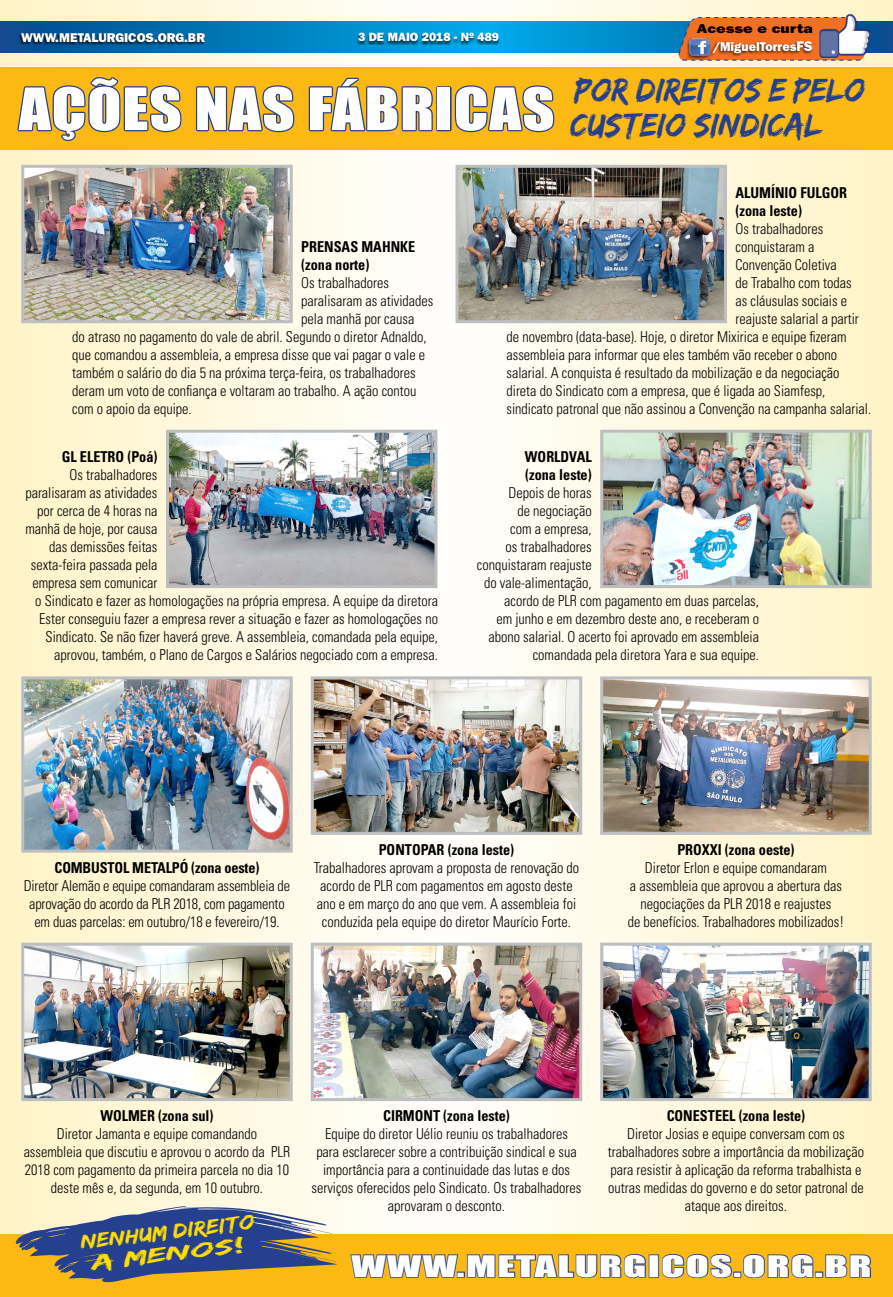
<style>
.page{position:relative;width:893px;height:1297px;background:#fff}
.page>*{position:absolute;margin:0;border:0;box-sizing:border-box;transform-origin:0 0}
.t1{font:53.85px "Impact";letter-spacing:.015em;color:#fff;scale:1.16 1}
.t2{font:29.1px/35px "Edo";color:#25408f}
.t3{font:27.15px "Impact";letter-spacing:.03em;color:#fff;scale:1.55 1}
.t4{font:18.15px/21.8px "Edo";color:#fd0;text-align:center;scale:1.19 1}
.t5{font:300 condensed 15px/18px "Univers";color:#000;text-align:center;scale:.95 1}
.t6{font:700 condensed 15px/18px "Univers";color:#000;scale:.95 1}
.t7{font:800 12.9px/17.4px "Franklin Gothic";color:#fff;text-align:right;scale:.95 1}
.t8{font:800 12.75px "Franklin Gothic";color:#fff}
.t9{font:800 12px "Franklin Gothic";color:#fff}
.s1{color:#000}
.s2{font-size:14.1px}
</style>
<div class="page">
<div style="left:0;top:0;width:446px;height:1293px;background:linear-gradient(to right,#fff3c7,#fffefc)"></div>
<div style="left:446px;top:0;width:447px;height:1293px;background:linear-gradient(to right,#fffefc,#fff3c7)"></div>
<svg style="left:0;top:21px;width:893px;height:32px;background:#0181c0"></svg>
<div style="left:18px;top:32px;width:187px;height:13px;background:#000;opacity:.75"></div>
<div style="left:355px;top:33px;width:144px;height:12px;background:#000;opacity:.75"></div>
<svg style="left:677px;top:16px;width:189px;height:45px;background:#dd793e"></svg>
<div style="left:708px;top:40px;width:104px;height:17px;background:#000;opacity:.75"></div>
<div style="left:686px;top:38px;width:24px;height:22px;background:#000;opacity:.75"></div>
<img style="left:690px;top:39px;width:20px;height:17px">
<img style="left:819px;top:13px;width:53px;height:45px">
<div style="left:0;top:68px;width:893px;height:82px;background:#fdb913"></div>
<svg style="left:17px;top:77px;width:165px;height:65px"></svg>
<svg style="left:195px;top:85px;width:100px;height:48px"></svg>
<svg style="left:308px;top:77px;width:125px;height:55px"></svg>
<div style="left:436px;top:86px;width:16px;height:45px;border:2px solid #25408f"></div>
<svg style="left:454px;top:85px;width:101px;height:48px"></svg>
<img style="left:25px;top:169px;width:264px;height:150px">
<div style="left:21px;top:165px;width:272px;height:158px;border:3px solid #bcbec0"></div>
<img style="left:170px;top:434px;width:263px;height:150px">
<div style="left:166px;top:430px;width:271px;height:158px;border:3px solid #bcbec0"></div>
<img style="left:25px;top:680px;width:264px;height:169px">
<div style="left:21px;top:676px;width:272px;height:177px;border:3px solid #bcbec0"></div>
<img style="left:25px;top:947px;width:264px;height:150px">
<div style="left:21px;top:943px;width:272px;height:158px;border:3px solid #bcbec0"></div>
<img style="left:315px;top:680px;width:263px;height:151px">
<div style="left:311px;top:676px;width:271px;height:159px;border:3px solid #bcbec0"></div>
<img style="left:315px;top:947px;width:263px;height:150px">
<div style="left:311px;top:943px;width:271px;height:158px;border:3px solid #bcbec0"></div>
<img style="left:604px;top:680px;width:264px;height:151px">
<div style="left:600px;top:676px;width:272px;height:159px;border:3px solid #bcbec0"></div>
<img style="left:604px;top:947px;width:264px;height:150px">
<div style="left:600px;top:943px;width:272px;height:158px;border:3px solid #bcbec0"></div>
<img style="left:604px;top:434px;width:264px;height:150px">
<div style="left:600px;top:430px;width:272px;height:158px;border:3px solid #bcbec0"></div>
<img style="left:459px;top:169px;width:264px;height:150px">
<div style="left:455px;top:165px;width:272px;height:158px;border:3px solid #bcbec0"></div>
<div style="left:0;top:1234px;width:893px;height:63px;background:#fdb913"></div>
<svg style="left:350px;top:1254px;width:109px;height:24px"></svg>
<div style="left:457px;top:1271px;width:8px;height:7px;border:2px solid #25408f"></div>
<svg style="left:466px;top:1254px;width:180px;height:25px"></svg>
<div style="left:649px;top:1254px;width:10px;height:24px;border:2px solid #25408f"></div>
<svg style="left:661px;top:1254px;width:71px;height:25px"></svg>
<div style="left:733px;top:1271px;width:8px;height:7px;border:2px solid #25408f"></div>
<svg style="left:743px;top:1254px;width:71px;height:25px"></svg>
<div style="left:815px;top:1271px;width:8px;height:7px;border:2px solid #25408f"></div>
<svg style="left:825px;top:1254px;width:46px;height:24px"></svg>
<svg style="left:15px;top:1193px;width:326px;height:90px"></svg>
<p class="t8" style="left:21px;top:30px;width:185px">WWW.METALURGICOS.ORG.BR</p>
<p class="t9" style="left:358px;top:30px;width:143px">3 DE MAIO 2018 - Nº 489</p>
<p class="t7" style="left:697px;top:20px;width:123px"><span class="s1">Acesse e curta </span>/MiguelTorres<span class="s2">FS</span></p>
<h1 class="t1" style="left:19px;top:67px;width:463px">AÇÕES NAS FÁBRICAS</h1>
<h2 class="t2" style="left:569px;top:74px;width:300px">POR DIREITOS E PELO<br>CUSTEIO SINDICAL</h2>
<p class="t6" style="left:301px;top:237px;width:122px">PRENSAS MAHNKE (zona norte)</p>
<p class="t5" style="left:301px;top:273px;width:94px">Os trabalhadores</p>
<p class="t5" style="left:301px;top:291px;width:141px">paralisaram as atividades</p>
<p class="t5" style="left:301px;top:309px;width:121px">pela manhã por causa</p>
<p class="t5" style="left:72px;top:327px;width:375px">do atraso no pagamento do vale de abril. Segundo o diretor Adnaldo,</p>
<p class="t5" style="left:72px;top:345px;width:373px">que comandou a assembleia, a empresa disse que vai pagar o vale e</p>
<p class="t5" style="left:72px;top:363px;width:363px">também o salário do dia 5 na próxima terça-feira, os trabalhadores</p>
<p class="t5" style="left:72px;top:381px;width:364px">deram um voto de confiança e voltaram ao trabalho. A ação contou</p>
<p class="t5" style="left:72px;top:399px;width:127px">com o apoio da equipe.</p>
<p class="t6" style="left:62px;top:448px;width:102px">GL ELETRO (Poá)</p>
<p class="t5" style="left:70px;top:466px;width:94px">Os trabalhadores</p>
<p class="t5" style="left:25px;top:484px;width:141px">paralisaram as atividades</p>
<p class="t5" style="left:37px;top:502px;width:128px">por cerca de 4 horas na</p>
<p class="t5" style="left:25px;top:520px;width:141px">manhã de hoje, por causa</p>
<p class="t5" style="left:49px;top:538px;width:116px">das demissões feitas</p>
<p class="t5" style="left:31px;top:556px;width:135px">sexta-feira passada pela</p>
<p class="t5" style="left:32px;top:574px;width:133px">empresa sem comunicar</p>
<p class="t5" style="left:35px;top:592px;width:425px">o Sindicato e fazer as homologações na própria empresa. A equipe da diretora</p>
<p class="t5" style="left:39px;top:610px;width:421px">Ester conseguiu fazer a empresa rever a situação e fazer as homologações no</p>
<p class="t5" style="left:46px;top:628px;width:415px">Sindicato. Se não fizer haverá greve. A assembleia, comandada pela equipe,</p>
<p class="t5" style="left:54px;top:646px;width:405px">aprovou, também, o Plano de Cargos e Salários negociado com a empresa.</p>
<p class="t6" style="left:735px;top:183px;width:119px">ALUMÍNIO FULGOR (zona leste)</p>
<p class="t5" style="left:735px;top:219px;width:94px">Os trabalhadores</p>
<p class="t5" style="left:735px;top:237px;width:85px">conquistaram a</p>
<p class="t5" style="left:735px;top:255px;width:108px">Convenção Coletiva</p>
<p class="t5" style="left:735px;top:273px;width:124px">de Trabalho com todas</p>
<p class="t5" style="left:735px;top:291px;width:119px">as cláusulas sociais e</p>
<p class="t5" style="left:735px;top:309px;width:131px">reajuste salarial a partir</p>
<p class="t5" style="left:506px;top:327px;width:360px">de novembro (data-base). Hoje, o diretor Mixirica e equipe fizeram</p>
<p class="t5" style="left:506px;top:345px;width:350px">assembleia para informar que eles também vão receber o abono</p>
<p class="t5" style="left:506px;top:363px;width:352px">salarial. A conquista é resultado da mobilização e da negociação</p>
<p class="t5" style="left:506px;top:381px;width:337px">direta do Sindicato com a empresa, que é ligada ao Siamfesp,</p>
<p class="t5" style="left:506px;top:399px;width:385px">sindicato patronal que não assinou a Convenção na campanha salarial.</p>
<p class="t6" style="left:525px;top:448px;width:72px">WORLDVAL (zona leste)</p>
<p class="t5" style="left:509px;top:484px;width:89px">Depois de horas</p>
<p class="t5" style="left:517px;top:502px;width:80px">de negociação</p>
<p class="t5" style="left:510px;top:520px;width:87px">com a empresa,</p>
<p class="t5" style="left:505px;top:538px;width:92px">os trabalhadores</p>
<p class="t5" style="left:477px;top:556px;width:122px">conquistaram reajuste</p>
<p class="t5" style="left:484px;top:574px;width:115px">do vale-alimentação,</p>
<p class="t5" style="left:504px;top:592px;width:270px">acordo de PLR com pagamento em duas parcelas,</p>
<p class="t5" style="left:496px;top:610px;width:278px">em junho e em dezembro deste ano, e receberam o</p>
<p class="t5" style="left:488px;top:628px;width:286px">abono salarial. O acerto foi aprovado em assembleia</p>
<p class="t5" style="left:533px;top:646px;width:240px">comandada pela diretora Yara e sua equipe.</p>
<p class="t6" style="left:55px;top:858px;width:217px">COMBUSTOL METALPÓ (zona oeste)</p>
<p class="t5" style="left:24px;top:876px;width:282px">Diretor Alemão e equipe comandaram assembleia de aprovação do acordo da PLR 2018, com pagamento em duas parcelas: em outubro/18 e fevereiro/19.</p>
<p class="t6" style="left:379px;top:840px;width:144px">PONTOPAR (zona leste)</p>
<p class="t5" style="left:314px;top:858px;width:281px">Trabalhadores aprovam a proposta de renovação do acordo de PLR com pagamentos em agosto deste ano e em março do ano que vem. A assembleia foi conduzida pela equipe do diretor Maurício Forte.</p>
<p class="t6" style="left:677px;top:840px;width:125px">PROXXI (zona oeste)</p>
<p class="t5" style="left:628px;top:858px;width:229px">Diretor Erlon e equipe comandaram<br>a assembleia que aprovou a abertura das negociações da PLR 2018 e reajustes<br>de benefícios. Trabalhadores mobilizados!</p>
<p class="t6" style="left:100px;top:1106px;width:121px">WOLMER (zona sul)</p>
<p class="t5" style="left:24px;top:1124px;width:282px">Diretor Jamanta e equipe comandando<br>assembleia que discutiu e aprovou o acordo da PLR 2018 com pagamento da primeira parcela no dia 10 deste mês e, da segunda, em 10 outubro.</p>
<p class="t4" style="left:79px;top:1232px;width:149px;rotate:-7deg">NENHUM DIREITO<br>A MENOS!</p>
<p class="t6" style="left:383px;top:1106px;width:135px">CIRMONT (zona leste)</p>
<p class="t5" style="left:312px;top:1124px;width:286px">Equipe do diretor Uélio reuniu os trabalhadores<br>para esclarecer sobre a contribuição sindical e sua importância para a continuidade das lutas e dos serviços oferecidos pelo Sindicato. Os trabalhadores aprovaram o desconto.</p>
<p class="t6" style="left:667px;top:1106px;width:147px">CONESTEEL (zona leste)</p>
<p class="t5" style="left:608px;top:1124px;width:271px">Diretor Josias e equipe conversam com os trabalhadores sobre a importância da mobilização para resistir à aplicação da reforma trabalhista e outras medidas do governo e do setor patronal de ataque aos direitos.</p>
<h3 class="t3" style="left:351px;top:1245px;width:337px">WWW.METALURGICOS.ORG.BR</h3>
</div>
